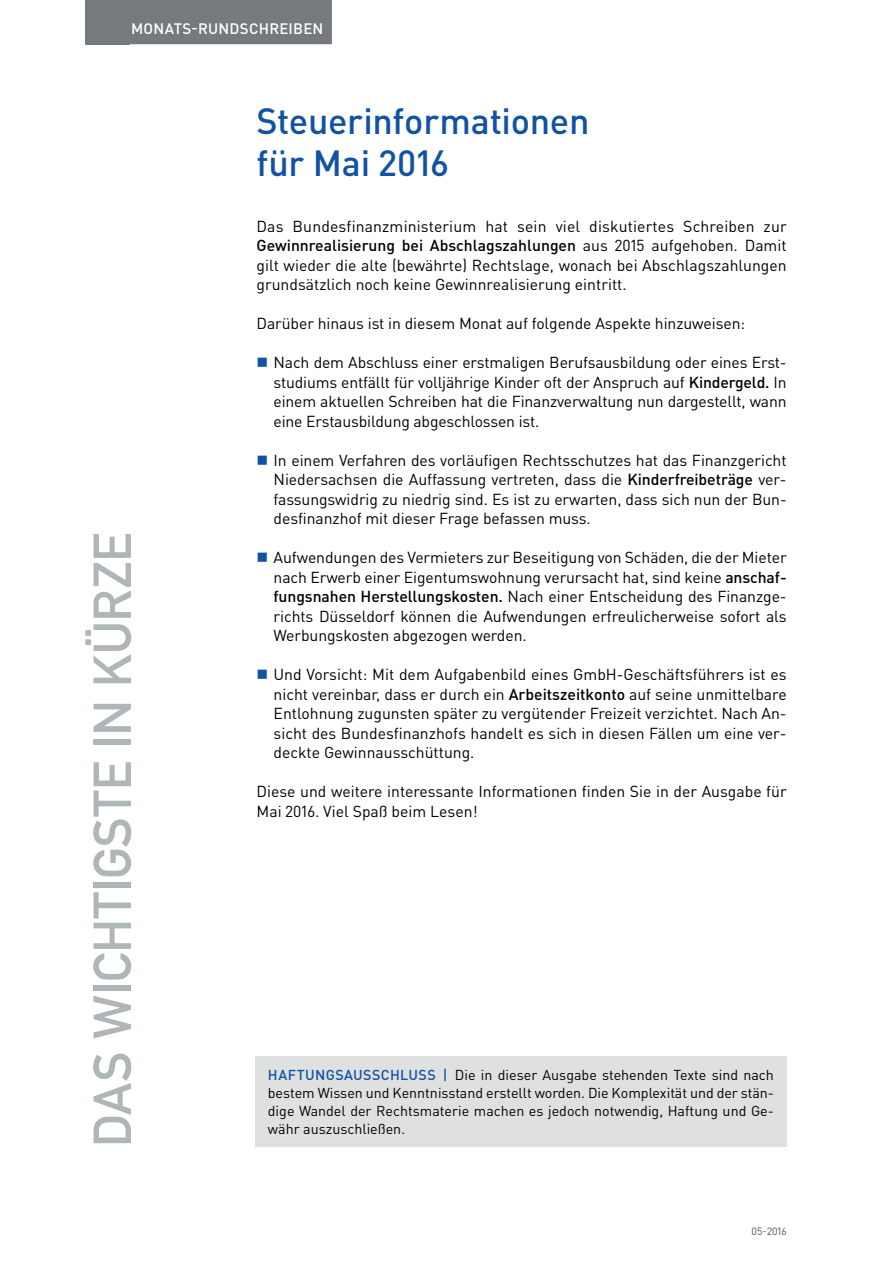
<style>
.page{position:relative;width:893px;height:1263px;background:#fff}
.page>*{position:absolute;margin:0;border:0;box-sizing:border-box;transform-origin:0 0}
.t1{font:52.5px "DIN Mittelschrift Std";color:#b0b5b8}
.t2{font:500 36px/42px "DIN Pro";letter-spacing:-.01em;color:#1252a4}
.t3{font:15.75px/19.5px "DIN Pro";letter-spacing:-.005em;color:#000002;text-align:justify}
.t4{font:500 15px "DIN Pro";letter-spacing:.015em;color:#fff}
.t5{font:14.25px/18px "DIN Pro";color:#000002;text-align:justify}
.t6{font:10.5px "DIN Pro";color:#505457}
.s1{font-weight:500}
.s2{font-weight:500;color:#1252a4}
</style>
<div class="page">
<div style="left:85px;top:0;width:45px;height:44px;background:#767a7e"></div>
<div style="left:122px;top:0;width:210px;height:44px;background:#767a7e"></div>
<div style="left:255px;top:1057px;width:532px;height:90px;background:#dfe1e1"></div>
<p class="t4" style="left:131px;top:18px;width:194px">MONATS-RUNDSCHREIBEN</p>
<h1 class="t1" style="left:82px;top:1147px;width:616px;rotate:-90deg">DAS WICHTIGSTE IN KÜRZE</h1>
<h2 class="t2" style="left:257px;top:99px;width:334px">Steuerinformationen für Mai 2016</h2>
<p class="t3" style="left:257px;top:216px;width:532px">Das Bundesfinanzministerium hat sein viel diskutiertes Schreiben zur <span class="s1">Gewinnrealisierung bei Abschlagszahlungen</span> aus 2015 aufgehoben. Damit gilt wieder die alte (bewährte) Rechtslage, wonach bei Abschlagszahlungen grundsätzlich noch keine Gewinnrealisierung eintritt.</p>
<p class="t3" style="left:257px;top:313px;width:490px">Darüber hinaus ist in diesem Monat auf folgende Aspekte hinzuweisen:</p>
<p class="t3" style="left:274px;top:352px;width:515px">Nach dem Abschluss einer erstmaligen Berufsausbildung oder eines Erst&shy;studiums entfällt für volljährige Kinder oft der Anspruch auf <span class="s1">Kindergeld.</span> In einem aktuellen Schreiben hat die Finanzverwaltung nun dargestellt, wann eine Erstausbildung abgeschlossen ist.</p>
<p class="t3" style="left:274px;top:450px;width:515px">In einem Verfahren des vorläufigen Rechtsschutzes hat das Finanzgericht Niedersachsen die Auffassung vertreten, dass die <span class="s1">Kinderfreibeträge</span> ver&shy;fassungswidrig zu niedrig sind. Es ist zu erwarten, dass sich nun der Bun&shy;desfinanzhof mit dieser Frage befassen muss.</p>
<p class="t3" style="left:274px;top:547px;width:515px">Aufwendungen des Vermieters zur Beseitigung von Schäden, die der Mieter nach Erwerb einer Eigentumswohnung verursacht hat, sind keine <span class="s1">anschaf&shy;fungsnahen Herstellungskosten.</span> Nach einer Entscheidung des Finanzge&shy;richts Düsseldorf können die Aufwendungen erfreulicherweise sofort als Werbungskosten abgezogen werden.</p>
<p class="t3" style="left:274px;top:664px;width:515px">Und Vorsicht: Mit dem Aufgabenbild eines GmbH-Geschäftsführers ist es nicht vereinbar, dass er durch ein <span class="s1">Arbeitszeitkonto</span> auf seine unmittelbare Entlohnung zugunsten später zu vergütender Freizeit verzichtet. Nach An&shy;sicht des Bundesfinanzhofs handelt es sich in diesen Fällen um eine ver&shy;deckte Gewinnausschüttung.</p>
<p class="t3" style="left:257px;top:781px;width:532px">Diese und weitere interessante Informationen finden Sie in der Ausgabe für<br>Mai 2016. Viel Spaß beim Lesen!</p>
<p class="t5" style="left:268px;top:1065px;width:508px"><span class="s2">HAFTUNGSAUSSCHLUSS |</span> Die in dieser Ausgabe stehenden Texte sind nach bestem Wissen und Kenntnisstand erstellt worden. Die Komplexität und der stän&shy;dige Wandel der Rechtsmaterie machen es jedoch notwendig, Haftung und Ge&shy;währ auszuschließen.</p>
<p class="t6" style="left:752px;top:1224px;width:37px">05-2016</p>
</div>
